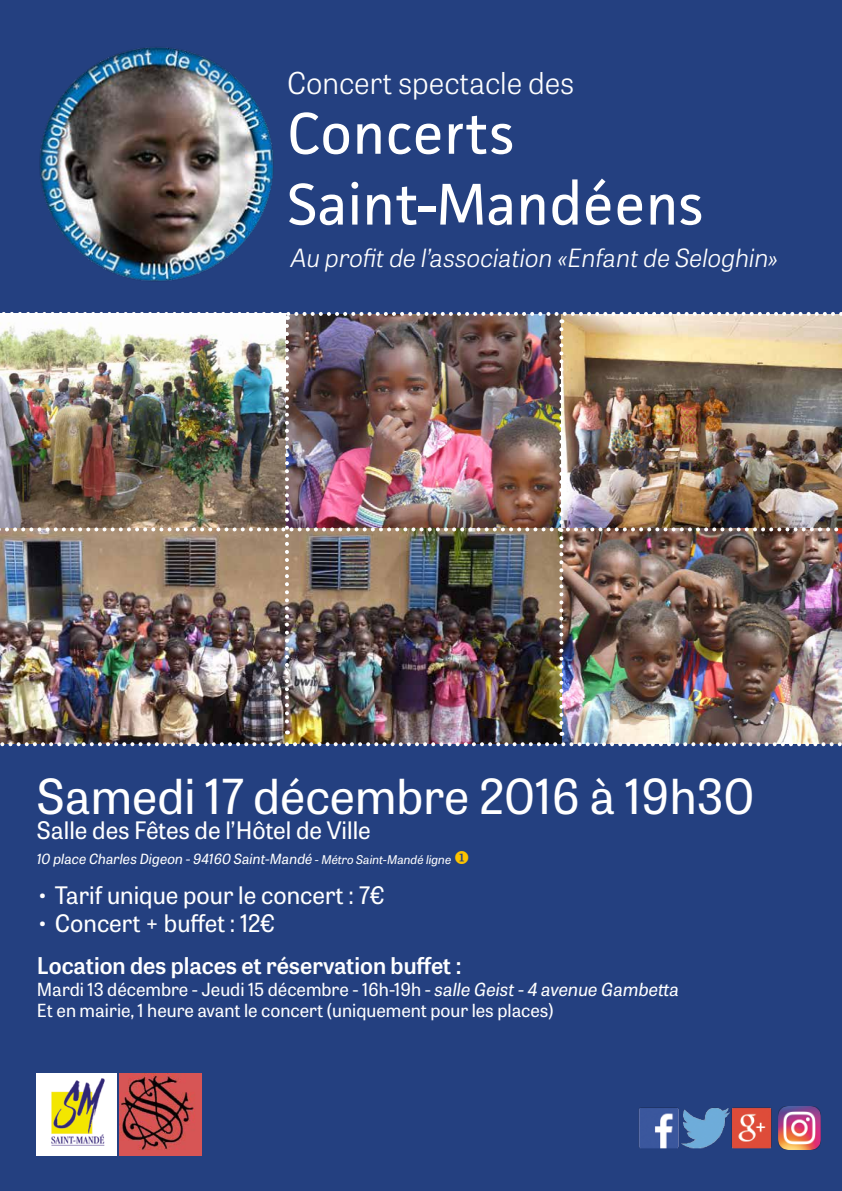
<style>
.page{position:relative;width:842px;height:1191px;background:#fff}
.page>*{position:absolute;margin:0;border:0;box-sizing:border-box;transform-origin:0 0}
.t1{font:59px/70.8px "Facit";color:#fff}
.t2{font:48px "Tablet Gothic";color:#fff}
.t3{font:300 30px "Tablet Gothic";color:#fff}
.t4{font:italic 300 25px "Tablet Gothic";color:#fff}
.t5{font:24px "Tablet Gothic";color:#fff}
.t6{font:600 23px "Tablet Gothic";color:#fff}
.t7{font:18px/21.6px "Tablet Gothic";color:#fff}
.t8{font:italic 14px "Tablet Gothic";color:#fff}
.s1{font-size:12px}
.s2{color:#fdc300}
.s3{font-style:italic}
</style>
<div class="page">
<div style="left:0;top:0;width:842px;height:431px;background:#244080"></div>
<div style="left:0;top:700px;width:842px;height:491px;background:#244080"></div>
<img style="left:36px;top:1073px;width:81px;height:82px">
<img style="left:119px;top:1073px;width:82px;height:82px">
<img style="left:639px;top:1106px;width:182px;height:43px">
<img style="left:39px;top:47px;width:235px;height:234px">
<img style="left:0;top:742px;width:842px;height:4px">
<img style="left:0;top:312px;width:842px;height:424px">
<h3 class="t3" style="left:287px;top:63px;width:289px">Concert spectacle des</h3>
<h1 class="t1" style="left:287px;top:97px;width:418px">Concerts<br>Saint-Mandéens</h1>
<h3 class="t4" style="left:291px;top:240px;width:489px">Au profit de l’association «Enfant de Seloghin»</h3>
<h2 class="t2" style="left:37px;top:763px;width:719px">Samedi 17 décembre 2016 à 19h30</h2>
<h3 class="t5" style="left:37px;top:813px;width:335px">Salle des Fêtes de l’Hôtel de Ville</h3>
<p class="t8" style="left:37px;top:848px;width:434px">10 place Charles Digeon - 94160 Saint-Mandé <span class="s1">- Métro Saint-Mandé ligne</span> <span class="s2">◆</span></p>
<h3 class="t5" style="left:37px;top:878px;width:349px">• Tarif unique pour le concert : 7€</h3>
<h3 class="t5" style="left:37px;top:906px;width:240px">• Concert + buffet : 12€</h3>
<p class="t6" style="left:37px;top:949px;width:426px">Location des places et réservation buffet :</p>
<p class="t7" style="left:37px;top:977px;width:644px">Mardi 13 décembre - Jeudi 15 décembre - 16h-19h - <span class="s3">salle Geist - 4 avenue Gambetta<br></span>Et en mairie, 1 heure avant le concert (uniquement pour les places)</p>
</div>
